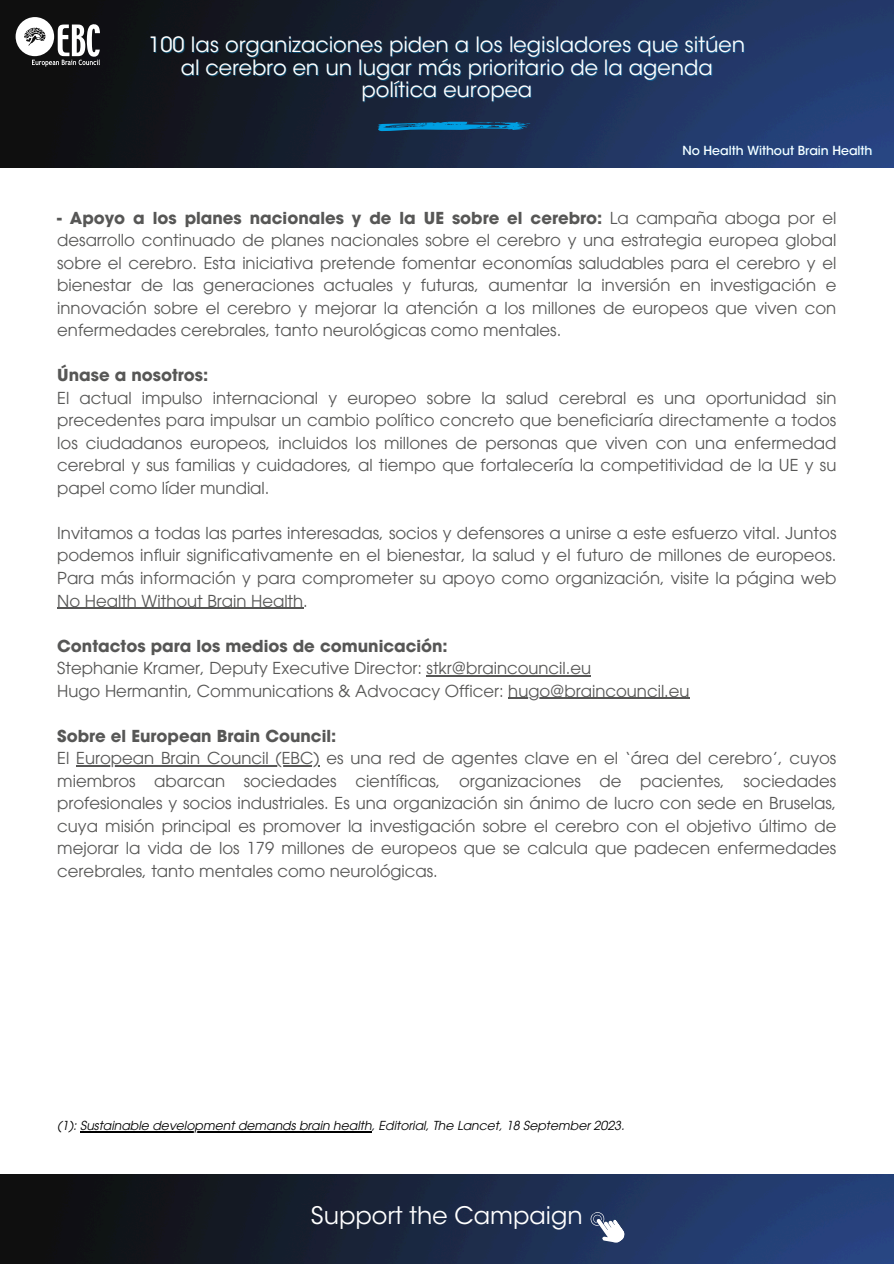
<style>
.page{position:relative;width:894px;height:1264px;background:#fff}
.page>*{position:absolute;margin:0;border:0;box-sizing:border-box;transform-origin:0 0}
.t1{font:24px "ITC Avant Garde Std";color:#fff}
.t2{font:21px "ITC Avant Garde Std";color:#fff}
.t3{font:16.5px/22.5px "ITC Avant Garde Pro";color:#575756;text-align:justify}
.t4{font:700 16.5px "ITC Avant Garde Pro";color:#575756}
.t5{font:italic 12.45px "ITC Avant Garde Pro";color:#000}
.t6{font:500 12.45px "ITC Avant Garde Std";color:#fff}
.s1{font-weight:700}
</style>
<div class="page">
<hr style="left:57px;top:607px;width:246px;height:1px;background:#575756">
<hr style="left:426px;top:675px;width:165px;height:1px;background:#575756">
<hr style="left:508px;top:697px;width:181px;height:1px;background:#575756">
<hr style="left:76px;top:765px;width:243px;height:1px;background:#575756">
<img style="left:0;top:0;width:893px;height:168px">
<svg style="left:16px;top:17px;width:85px;height:50px"></svg>
<img style="left:0;top:1174px;width:893px;height:88px">
<svg style="left:587px;top:1204px;width:40px;height:45px"></svg>
<svg style="left:371px;top:121px;width:159px;height:11px;background:#0e608e"></svg>
<hr style="left:80px;top:1131px;width:291px;height:1px;background:#000">
<h3 class="t2" style="left:148px;top:37px;width:598px">100 las organizaciones piden a los legisladores que sitúen</h3>
<h3 class="t2" style="left:181px;top:59px;width:533px">al cerebro en un lugar más prioritario de la agenda</h3>
<p class="t2" style="left:361px;top:82px;width:172px">política europea</p>
<h3 class="t6" style="left:682px;top:145px;width:191px">No Health Without Brain Health</h3>
<p class="t3" style="left:57px;top:208px;width:780px"><span class="s1">- Apoyo a los planes nacionales y de la UE sobre el cerebro:</span> La campaña aboga por el desarrollo continuado de planes nacionales sobre el cerebro y una estrategia europea global sobre el cerebro. Esta iniciativa pretende fomentar economías saludables para el cerebro y el bienestar de las generaciones actuales y futuras, aumentar la inversión en investigación e innovación sobre el cerebro y mejorar la atención a los millones de europeos que viven con enfermedades cerebrales, tanto neurológicas como mentales.</p>
<p class="t4" style="left:57px;top:369px;width:152px">Únase a nosotros:</p>
<p class="t3" style="left:57px;top:388px;width:780px">El actual impulso internacional y europeo sobre la salud cerebral es una oportunidad sin precedentes para impulsar un cambio político concreto que beneficiaría directamente a todos los ciudadanos europeos, incluidos los millones de personas que viven con una enfermedad cerebral y sus familias y cuidadores, al tiempo que fortalecería la competitividad de la UE y su papel como líder mundial.</p>
<h2 class="t3" style="left:57px;top:523px;width:780px">Invitamos a todas las partes interesadas, socios y defensores a unirse a este esfuerzo vital. Juntos podemos influir significativamente en el bienestar, la salud y el futuro de millones de europeos.<br>Para más información y para comprometer su apoyo como organización, visite la página web No Health Without Brain Health.</h2>
<p class="t4" style="left:57px;top:639px;width:392px">Contactos para los medios de comunicación:</p>
<p class="t3" style="left:57px;top:658px;width:633px">Stephanie Kramer, Deputy Executive Director: stkr@braincouncil.eu<br>Hugo Hermantin, Communications &amp; Advocacy Officer: hugo@braincouncil.eu</p>
<h4 class="t3" style="left:57px;top:726px;width:780px"><span class="s1">Sobre el European Brain Council:<br></span>El European Brain Council (EBC) es una red de agentes clave en el ‘área del cerebro’, cuyos</h4>
<h3 class="t3" style="left:57px;top:771px;width:780px">miembros abarcan sociedades científicas, organizaciones de pacientes, sociedades profesionales y socios industriales. Es una organización sin ánimo de lucro con sede en Bruselas, cuya misión principal es promover la investigación sobre el cerebro con el objetivo último de mejorar la vida de los 179 millones de europeos que se calcula que padecen enfermedades cerebrales, tanto mentales como neurológicas.</h3>
<h1 class="t5" style="left:57px;top:1120px;width:568px">(1): Sustainable development demands brain health, Editorial, The Lancet, 18 September 2023.</h1>
<h3 class="t1" style="left:311px;top:1205px;width:273px">Support the Campaign</h3>
</div>
